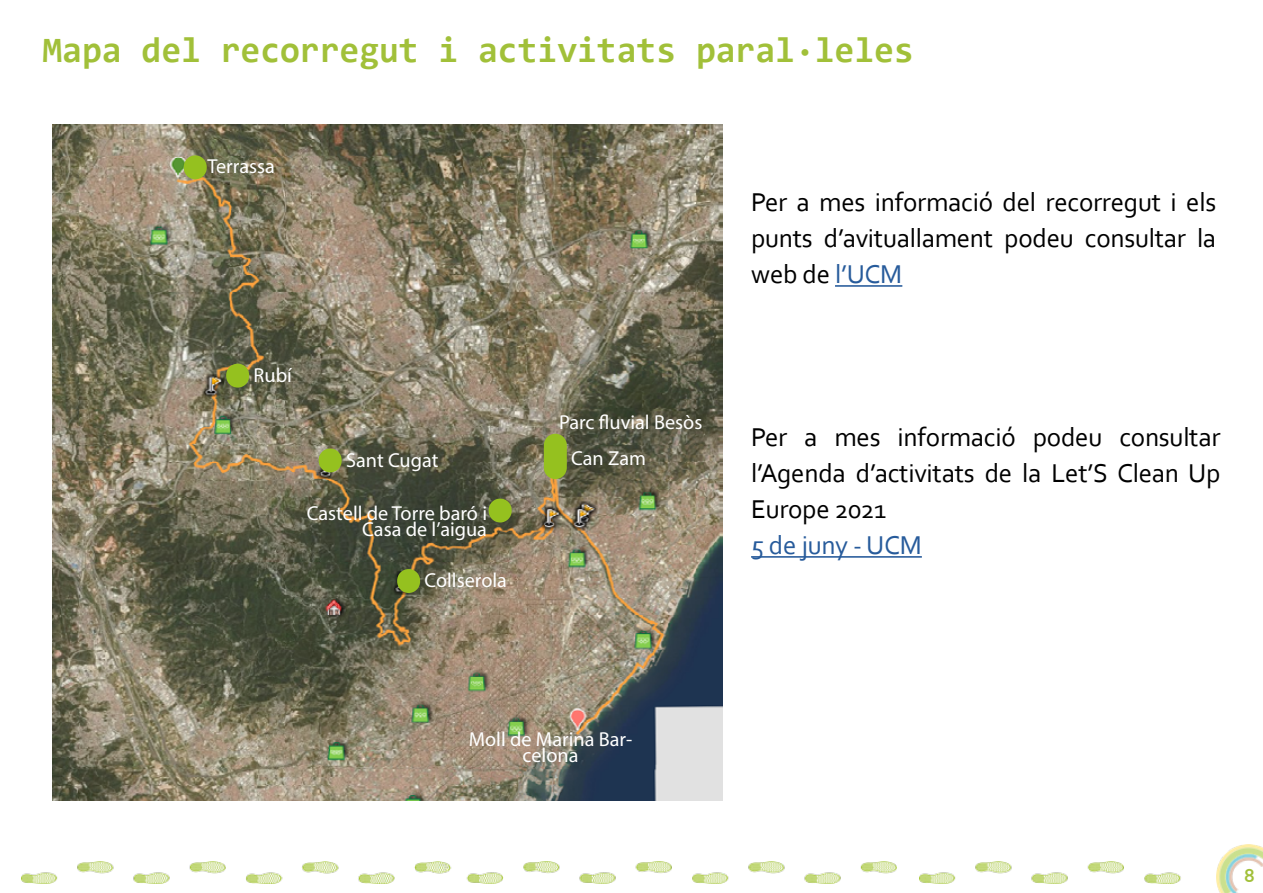
<style>
.page{position:relative;width:1263px;height:893px;background:#fff}
.page>*{position:absolute;margin:0;border:0;box-sizing:border-box;transform-origin:0 0}
.t1{font:700 36px "Consolas";color:#a1c039}
.t2{font:27px/36px "Corbel";letter-spacing:-.01em;color:#000;text-align:justify}
.t3{font:27px "Corbel";letter-spacing:-.01em;color:#275b9b}
.t4{font:20.25px/15.8px "Myriad Pro";color:#fff;text-align:center}
.t5{font:700 19.5px "Corbel";color:#a1c039}
.s1{color:#275b9b}
</style>
<div class="page">
<img style="left:1216px;top:844px;width:47px;height:49px">
<img style="left:22px;top:862px;width:874px;height:22px">
<img style="left:920px;top:862px;width:261px;height:22px">
<img style="left:52px;top:125px;width:670px;height:676px">
<div style="left:226px;top:364px;width:23px;height:24px;background:#95c11f;border-radius:11px"></div>
<div style="left:319px;top:448px;width:23px;height:24px;background:#95c11f;border-radius:11px"></div>
<div style="left:397px;top:569px;width:23px;height:24px;background:#95c11f;border-radius:11px"></div>
<div style="left:489px;top:499px;width:23px;height:23px;background:#95c11f;border-radius:11px"></div>
<div style="left:544px;top:434px;width:23px;height:45px;background:#95c11f;border-radius:11px"></div>
<div style="left:184px;top:155px;width:23px;height:24px;background:#95c11f;border-radius:11px"></div>
<hr style="left:751px;top:556px;width:171px;height:2px;background:#275b9b">
<hr style="left:835px;top:285px;width:67px;height:2px;background:#275b9b">
<h1 class="t1" style="left:43px;top:27px;width:873px">Mapa del recorregut i activitats paral·leles</h1>
<p class="t4" style="left:207px;top:158px;width:69px">Terrassa</p>
<p class="t4" style="left:254px;top:367px;width:40px">Rubí</p>
<p class="t4" style="left:346px;top:452px;width:94px">Sant Cugat</p>
<p class="t4" style="left:307px;top:505px;width:182px;text-align:right">Castell de Torre baró i<br>Casa de l’aigua</p>
<p class="t4" style="left:425px;top:572px;width:84px">Collserola</p>
<p class="t2" style="left:751px;top:184px;width:467px">Per a mes informació del recorregut i els punts d’avituallament podeu consultar la web de <span class="s1">l’UCM</span></p>
<p class="t4" style="left:559px;top:414px;width:145px">Parc fluvial Besòs</p>
<p class="t4" style="left:571px;top:450px;width:76px">Can Zam</p>
<p class="t2" style="left:751px;top:419px;width:471px">Per a mes informació podeu consultar l’Agenda d’activitats de la Let’S Clean Up Europe 2021</p>
<p class="t3" style="left:751px;top:529px;width:172px">5 de juny - UCM</p>
<p class="t4" style="left:469px;top:731px;width:165px">Moll de Marina Bar&shy;celona</p>
<p class="t5" style="left:1244px;top:864px;width:12px">8</p>
</div>
